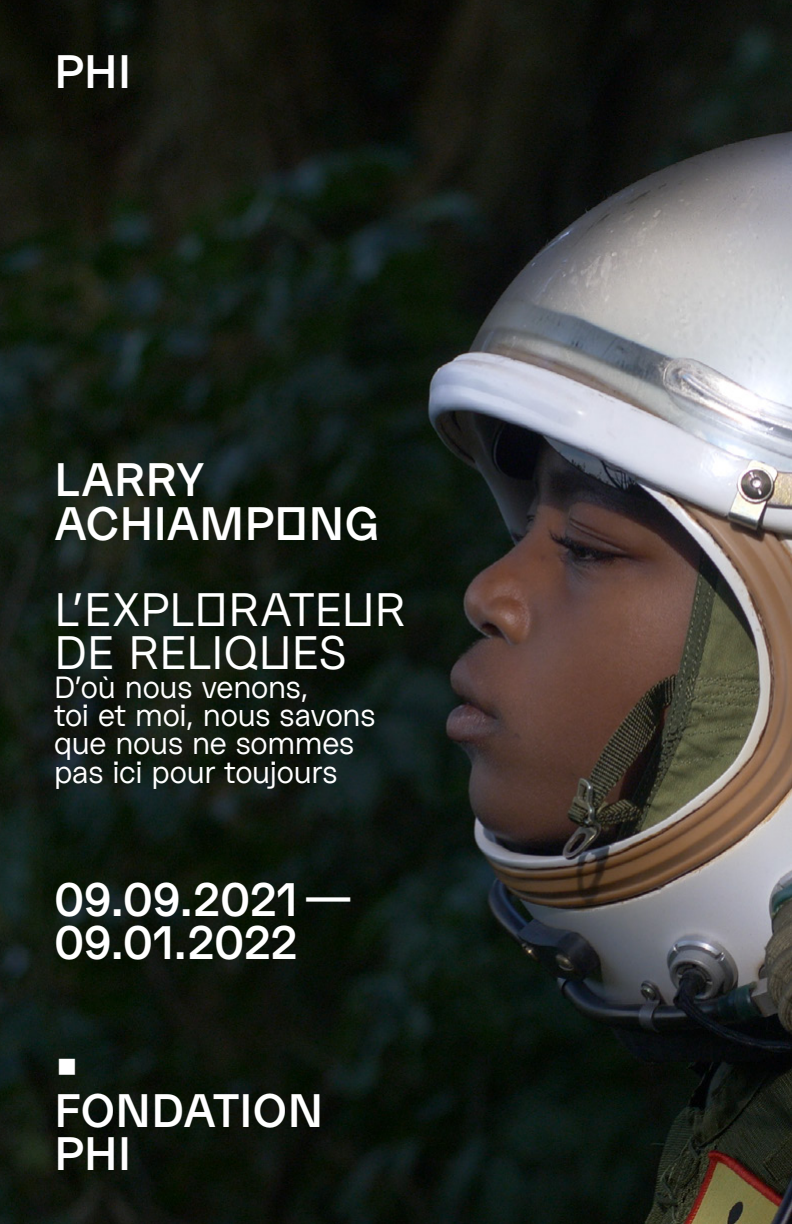
<style>
.page{position:relative;width:792px;height:1224px;background:#fff}
.page>*{position:absolute;margin:0;border:0;box-sizing:border-box;transform-origin:0 0}
.t1{font:49px/43.4px "Phi";letter-spacing:.005em;color:#fff}
.t2{font:300 49px/43.4px "Phi";color:#fff}
.t3{font:300 32px/28.2px "Phi";letter-spacing:-.005em;color:#fff}
</style>
<div class="page">
<img style="left:0;top:0;width:792px;height:1224px">
<h1 class="t1" style="left:54px;top:50px;width:78px">PHI</h1>
<h1 class="t1" style="left:54px;top:459px;width:327px">LARRY<br>ACHIAMPONG</h1>
<h1 class="t2" style="left:54px;top:589px;width:353px">L’EXPLORATEUR<br>DE RELIQUES</h1>
<p class="t3" style="left:54px;top:673px;width:323px">D’où nous venons,<br>toi et moi, nous savons que nous ne sommes pas ici pour toujours</p>
<h1 class="t1" style="left:54px;top:878px;width:300px">09.09.2021—<br>09.01.2022</h1>
<h1 class="t1" style="left:54px;top:1046px;width:271px">Q<br>FONDATION<br>PHI</h1>
</div>
